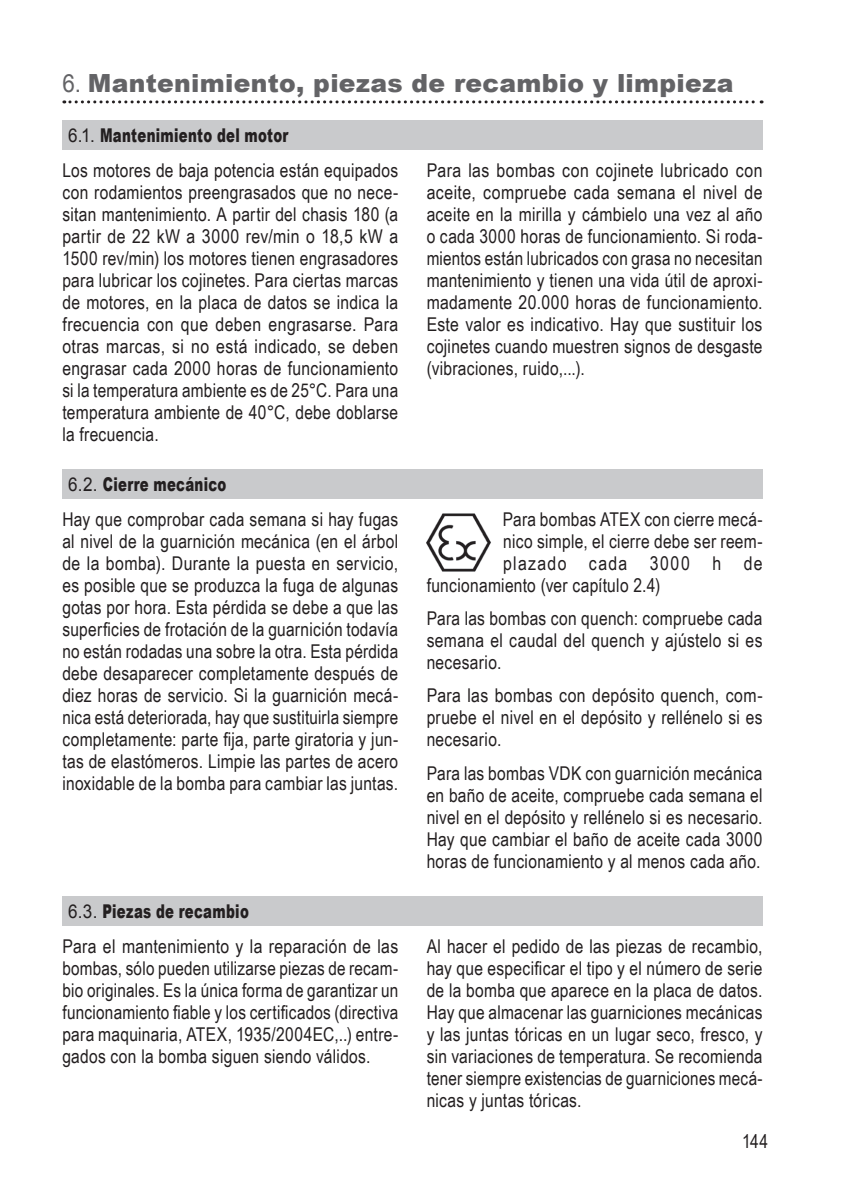
<style>
.page{position:relative;width:842px;height:1191px;background:#fff}
.page>*{position:absolute;margin:0;border:0;box-sizing:border-box;transform-origin:0 0}
.t1{font:900 25px "Arial";letter-spacing:.015em;color:#636366}
.t2{font:19px/22px "Arial Narrow";letter-spacing:.015em;color:#231f20;text-align:justify}
.t3{font:900 19px "Arial";letter-spacing:.025em;color:#231f20;scale:.7 1}
.t4{font:19px "Arial Narrow";letter-spacing:.065em;color:#231f20}
.s1{font-weight:400}
</style>
<div class="page">
<svg style="left:64px;top:100px;width:698px;height:3px"></svg>
<div style="left:62px;top:120px;width:701px;height:30px;background:#c9cacc"></div>
<div style="left:62px;top:469px;width:701px;height:29px;background:#c9cacc"></div>
<img style="left:427px;top:514px;width:64px;height:57px">
<div style="left:62px;top:896px;width:701px;height:29px;background:#c9cacc"></div>
<h1 class="t1" style="left:62px;top:65px;width:673px"><span class="s1">6.</span> Mantenimiento, piezas de recambio y limpieza</h1>
<p class="t3" style="left:68px;top:122px;width:316px"><span class="s1">6.1.</span> Mantenimiento del motor</p>
<p class="t2" style="left:62px;top:158px;width:337px">Los motores de baja potencia están equipados con rodamientos preengrasados que no nece&shy;sitan mantenimiento. A partir del chasis 180 (a partir de 22 kW a 3000 rev/min o 18,5 kW a 1500 rev/min) los motores tienen engrasadores para lubricar los cojinetes. Para ciertas marcas de motores, en la placa de datos se indica la frecuencia con que deben engrasarse. Para otras marcas, si no está indicado, se deben engrasar cada 2000 horas de funcionamiento si la temperatura ambiente es de 25°C. Para una temperatura ambiente de 40°C, debe doblarse la frecuencia.</p>
<p class="t2" style="left:427px;top:158px;width:337px">Para las bombas con cojinete lubricado con aceite, compruebe cada semana el nivel de aceite en la mirilla y cámbielo una vez al año o cada 3000 horas de funcionamiento. Si roda&shy;mientos están lubricados con grasa no necesitan mantenimiento y tienen una vida útil de aproxi&shy;madamente 20.000 horas de funcionamiento.<br>Este valor es indicativo. Hay que sustituir los cojinetes cuando muestren signos de desgaste (vibraciones, ruido,...).</p>
<p class="t3" style="left:68px;top:470px;width:228px"><span class="s1">6.2.</span> Cierre mecánico</p>
<p class="t2" style="left:62px;top:507px;width:337px">Hay que comprobar cada semana si hay fugas al nivel de la guarnición mecánica (en el árbol de la bomba). Durante la puesta en servicio, es posible que se produzca la fuga de algunas gotas por hora. Esta pérdida se debe a que las superficies de frotación de la guarnición todavía no están rodadas una sobre la otra. Esta pérdida debe desaparecer completamente después de diez horas de servicio. Si la guarnición mecá&shy;nica está deteriorada, hay que sustituirla siempre completamente: parte fija, parte giratoria y jun&shy;tas de elastómeros. Limpie las partes de acero inoxidable de la bomba para cambiar las juntas.</p>
<p class="t2" style="left:503px;top:507px;width:261px">Para bombas ATEX con cierre mecá-</p>
<p class="t2" style="left:503px;top:529px;width:261px">nico simple, el cierre debe ser reem-</p>
<p class="t4" style="left:503px;top:549px;width:261px">plazado cada 3000 h de</p>
<p class="t2" style="left:427px;top:573px;width:235px">funcionamiento (ver capítulo 2.4)</p>
<p class="t2" style="left:427px;top:606px;width:337px">Para las bombas con quench: compruebe cada semana el caudal del quench y ajústelo si es necesario.</p>
<p class="t2" style="left:427px;top:684px;width:337px">Para las bombas con depósito quench, com&shy;pruebe el nivel en el depósito y rellénelo si es necesario.</p>
<p class="t2" style="left:427px;top:761px;width:337px">Para las bombas VDK con guarnición mecánica en baño de aceite, compruebe cada semana el nivel en el depósito y rellénelo si es necesario.<br>Hay que cambiar el baño de aceite cada 3000 horas de funcionamiento y al menos cada año.</p>
<p class="t3" style="left:68px;top:897px;width:260px"><span class="s1">6.3.</span> Piezas de recambio</p>
<p class="t2" style="left:62px;top:934px;width:337px">Para el mantenimiento y la reparación de las bombas, sólo pueden utilizarse piezas de recam&shy;bio originales. Es la única forma de garantizar un funcionamiento fiable y los certificados (directiva para maquinaria, ATEX, 1935/2004EC,..) entre&shy;gados con la bomba siguen siendo válidos.</p>
<p class="t2" style="left:427px;top:934px;width:337px">Al hacer el pedido de las piezas de recambio, hay que especificar el tipo y el número de serie de la bomba que aparece en la placa de datos.<br>Hay que almacenar las guarniciones mecánicas y las juntas tóricas en un lugar seco, fresco, y sin variaciones de temperatura. Se recomienda tener siempre existencias de guarniciones mecá&shy;nicas y juntas tóricas.</p>
<p class="t2" style="left:742px;top:1130px;width:28px">144</p>
</div>
